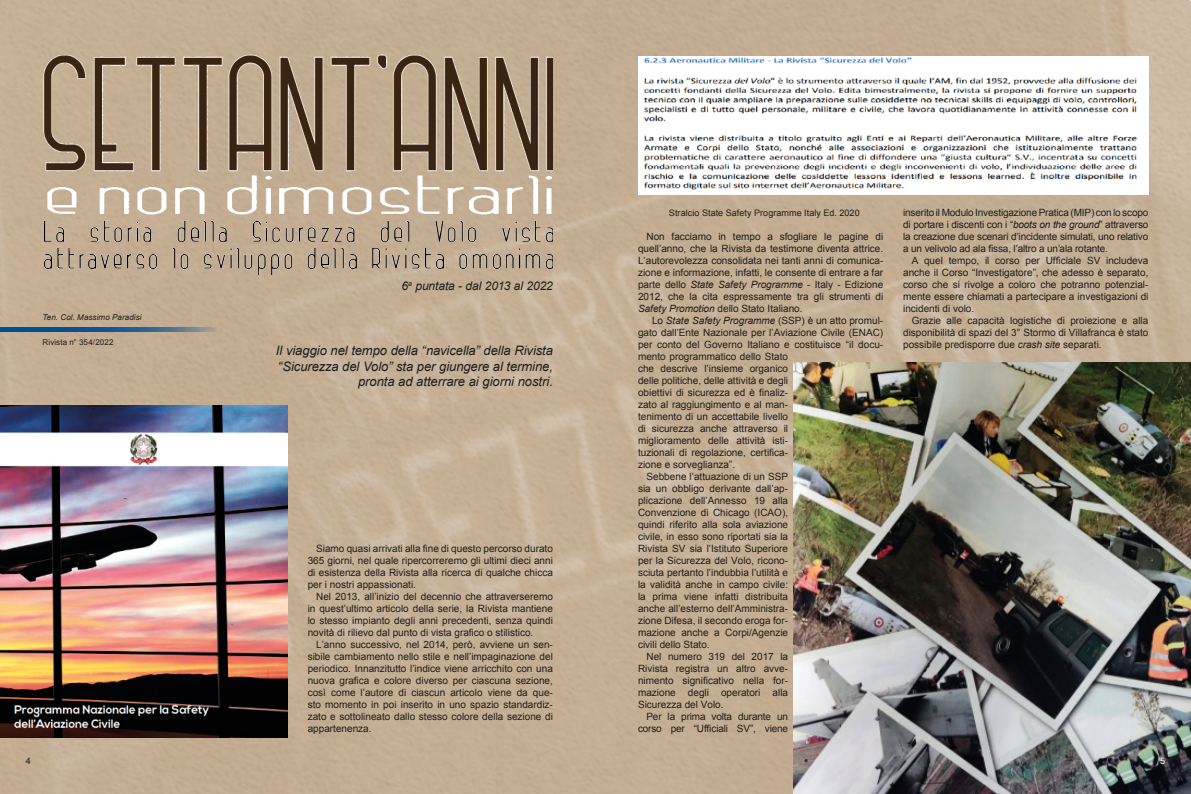
<style>
.page{position:relative;width:1191px;height:794px;background:#fff}
.page>*{position:absolute;margin:0;border:0;box-sizing:border-box;transform-origin:0 0}
.t1{font:italic 13px/15.6px "Arial";letter-spacing:-.005em;color:#1d1d1b;text-align:right}
.t2{font:italic 12px "Arial";letter-spacing:-.01em;color:#1d1d1b}
.t3{font:10px "Arial";color:#1d1d1b}
.t4{font:9px "Arial";letter-spacing:.01em;color:#1d1d1b}
.t5{font:9px "Arial";color:#fff}
.t6{font:italic 8px "Arial";letter-spacing:.015em;color:#1d1d1b}
.t7{font:8px "Arial";letter-spacing:.015em;color:#1d1d1b}
.s1{font-style:italic}
</style>
<div class="page">
<img style="left:0;top:0;width:1191px;height:794px">
<img style="left:794px;top:362px;width:397px;height:432px">
<svg style="left:0;top:327px;width:218px;height:5px"></svg>
<img style="left:0;top:405px;width:288px;height:332px">
<img style="left:43px;top:45px;width:510px;height:229px">
<img style="left:638px;top:57px;width:510px;height:138px">
<p class="t6" style="left:43px;top:312px;width:101px">Ten. Col. Massimo Paradisi</p>
<p class="t7" style="left:43px;top:337px;width:72px">Rivista n° 354/2022</p>
<p class="t2" style="left:401px;top:278px;width:153px">6<sup>a</sup> puntata - dal 2013 al 2022</p>
<p class="t1" style="left:276px;top:343px;width:278px">Il viaggio nel tempo della “navicella” della Rivista “Sicurezza del Volo” sta per giungere al termine, pronta ad atterrare ai giorni nostri.</p>
<p class="t3" style="left:316px;top:542px;width:238px">Siamo quasi arrivati alla fine di questo percorso durato</p>
<p class="t3" style="left:308px;top:554px;width:247px">365 giorni, nel quale ripercorreremo gli ultimi dieci anni</p>
<p class="t3" style="left:308px;top:566px;width:247px">di esistenza della Rivista alla ricerca di qualche chicca</p>
<p class="t3" style="left:308px;top:578px;width:110px">per i nostri appassionati.</p>
<p class="t3" style="left:316px;top:590px;width:238px">Nel 2013, all’inizio del decennio che attraverseremo</p>
<p class="t3" style="left:308px;top:602px;width:247px">in quest’ultimo articolo della serie, la Rivista mantiene</p>
<p class="t3" style="left:308px;top:614px;width:247px">lo stesso impianto degli anni precedenti, senza quindi</p>
<p class="t3" style="left:308px;top:626px;width:227px">novità di rilievo dal punto di vista grafico o stilistico.</p>
<p class="t3" style="left:316px;top:638px;width:238px">L’anno successivo, nel 2014, però, avviene un sen-</p>
<p class="t3" style="left:308px;top:650px;width:247px">sibile cambiamento nello stile e nell’impaginazione del</p>
<p class="t3" style="left:308px;top:662px;width:247px">periodico. Innanzitutto l’indice viene arricchito con una</p>
<p class="t3" style="left:308px;top:674px;width:247px">nuova grafica e colore diverso per ciascuna sezione,</p>
<p class="t3" style="left:308px;top:686px;width:247px">così come l’autore di ciascun articolo viene da que-</p>
<p class="t3" style="left:308px;top:698px;width:247px">sto momento in poi inserito in uno spazio standardiz-</p>
<p class="t3" style="left:308px;top:710px;width:247px">zato e sottolineato dallo stesso colore della sezione di</p>
<p class="t3" style="left:308px;top:722px;width:65px">appartenenza.</p>
<p class="t4" style="left:669px;top:207px;width:192px">Stralcio State Safety Programme Italy Ed. 2020</p>
<p class="t3" style="left:646px;top:230px;width:238px">Non facciamo in tempo a sfogliare le pagine di</p>
<p class="t3" style="left:638px;top:242px;width:247px">quell’anno, che la Rivista da testimone diventa attrice.</p>
<p class="t3" style="left:638px;top:254px;width:247px">L’autorevolezza consolidata nei tanti anni di comunica-</p>
<p class="t3" style="left:638px;top:266px;width:247px">zione e informazione, infatti, le consente di entrare a far</p>
<p class="t3" style="left:638px;top:278px;width:247px">parte dello <span class="s1">State Safety Programme</span> - Italy - Edizione</p>
<p class="t3" style="left:638px;top:290px;width:247px">2012, che la cita espressamente tra gli strumenti di</p>
<p class="t3" style="left:638px;top:302px;width:166px"><span class="s1">Safety Promotion</span> dello Stato Italiano.</p>
<p class="t3" style="left:652px;top:314px;width:233px">Lo <span class="s1">State Safety Programme</span> (SSP) è un atto promul-</p>
<p class="t3" style="left:638px;top:326px;width:247px">gato dall’Ente Nazionale per l’Aviazione Civile (ENAC)</p>
<p class="t3" style="left:638px;top:338px;width:247px">per conto del Governo Italiano e costituisce “il docu-</p>
<p class="t3" style="left:638px;top:350px;width:152px">mento programmatico dello Stato</p>
<p class="t3" style="left:638px;top:362px;width:152px">che descrive l’insieme organico</p>
<p class="t3" style="left:638px;top:374px;width:152px">delle politiche, delle attività e degli</p>
<p class="t3" style="left:638px;top:386px;width:152px">obiettivi di sicurezza ed è finaliz-</p>
<p class="t3" style="left:638px;top:398px;width:152px">zato al raggiungimento e al man-</p>
<p class="t3" style="left:638px;top:410px;width:152px">tenimento di un accettabile livello</p>
<p class="t3" style="left:638px;top:422px;width:152px">di sicurezza anche attraverso il</p>
<p class="t3" style="left:638px;top:434px;width:152px">miglioramento delle attività isti-</p>
<p class="t3" style="left:638px;top:446px;width:152px">tuzionali di regolazione, certifica-</p>
<p class="t3" style="left:638px;top:458px;width:99px">zione e sorveglianza”.</p>
<p class="t3" style="left:646px;top:470px;width:143px">Sebbene l’attuazione di un SSP</p>
<p class="t3" style="left:638px;top:482px;width:152px">sia un obbligo derivante dall’ap-</p>
<p class="t3" style="left:638px;top:494px;width:152px">plicazione dell’Annesso 19 alla</p>
<p class="t3" style="left:638px;top:506px;width:152px">Convenzione di Chicago (ICAO),</p>
<p class="t3" style="left:638px;top:518px;width:152px">quindi riferito alla sola aviazione</p>
<p class="t3" style="left:638px;top:530px;width:152px">civile, in esso sono riportati sia la</p>
<p class="t3" style="left:638px;top:542px;width:152px">Rivista SV sia l’Istituto Superiore</p>
<p class="t3" style="left:638px;top:554px;width:152px">per la Sicurezza del Volo, ricono-</p>
<p class="t3" style="left:638px;top:566px;width:152px">sciuta pertanto l’indubbia l’utilità e</p>
<p class="t3" style="left:638px;top:578px;width:152px">la validità anche in campo civile:</p>
<p class="t3" style="left:638px;top:590px;width:152px">la prima viene infatti distribuita</p>
<p class="t3" style="left:638px;top:602px;width:152px">anche all’esterno dell’Amministra-</p>
<p class="t3" style="left:638px;top:614px;width:152px">zione Difesa, il secondo eroga for-</p>
<p class="t3" style="left:638px;top:626px;width:152px">mazione anche a Corpi/Agenzie</p>
<p class="t3" style="left:638px;top:638px;width:73px">civili dello Stato.</p>
<p class="t3" style="left:646px;top:650px;width:143px">Nel numero 319 del 2017 la</p>
<p class="t3" style="left:638px;top:662px;width:152px">Rivista registra un altro avve-</p>
<p class="t3" style="left:638px;top:674px;width:152px">nimento significativo nella for-</p>
<p class="t3" style="left:638px;top:686px;width:152px">mazione degli operatori alla</p>
<p class="t3" style="left:638px;top:698px;width:87px">Sicurezza del Volo.</p>
<p class="t3" style="left:646px;top:710px;width:143px">Per la prima volta durante un</p>
<p class="t3" style="left:638px;top:722px;width:152px">corso per “Ufficiali SV”, viene</p>
<p class="t3" style="left:903px;top:206px;width:247px">inserito il Modulo Investigazione Pratica (MIP) con lo scopo</p>
<p class="t3" style="left:903px;top:218px;width:247px">di portare i discenti con i “<span class="s1">boots on the ground</span>” attraverso</p>
<p class="t3" style="left:903px;top:230px;width:247px">la creazione due scenari d’incidente simulati, uno relativo</p>
<p class="t3" style="left:903px;top:242px;width:206px">a un velivolo ad ala fissa, l’altro a un’ala rotante.</p>
<p class="t3" style="left:911px;top:254px;width:238px">A quel tempo, il corso per Ufficiale SV includeva</p>
<p class="t3" style="left:903px;top:266px;width:247px">anche il Corso “Investigatore”, che adesso è separato,</p>
<p class="t3" style="left:903px;top:278px;width:247px">corso che si rivolge a coloro che potranno potenzial-</p>
<p class="t3" style="left:903px;top:290px;width:247px">mente essere chiamati a partecipare a investigazioni di</p>
<p class="t3" style="left:903px;top:302px;width:73px">incidenti di volo.</p>
<p class="t3" style="left:911px;top:314px;width:238px">Grazie alle capacità logistiche di proiezione e alla</p>
<p class="t3" style="left:903px;top:326px;width:247px">disponibilità di spazi del 3° Stormo di Villafranca è stato</p>
<p class="t3" style="left:903px;top:338px;width:200px">possibile predisporre due <span class="s1">crash site</span> separati.</p>
<p class="t4" style="left:26px;top:754px;width:7px">4</p>
<p class="t5" style="left:1160px;top:754px;width:7px">5</p>
</div>
